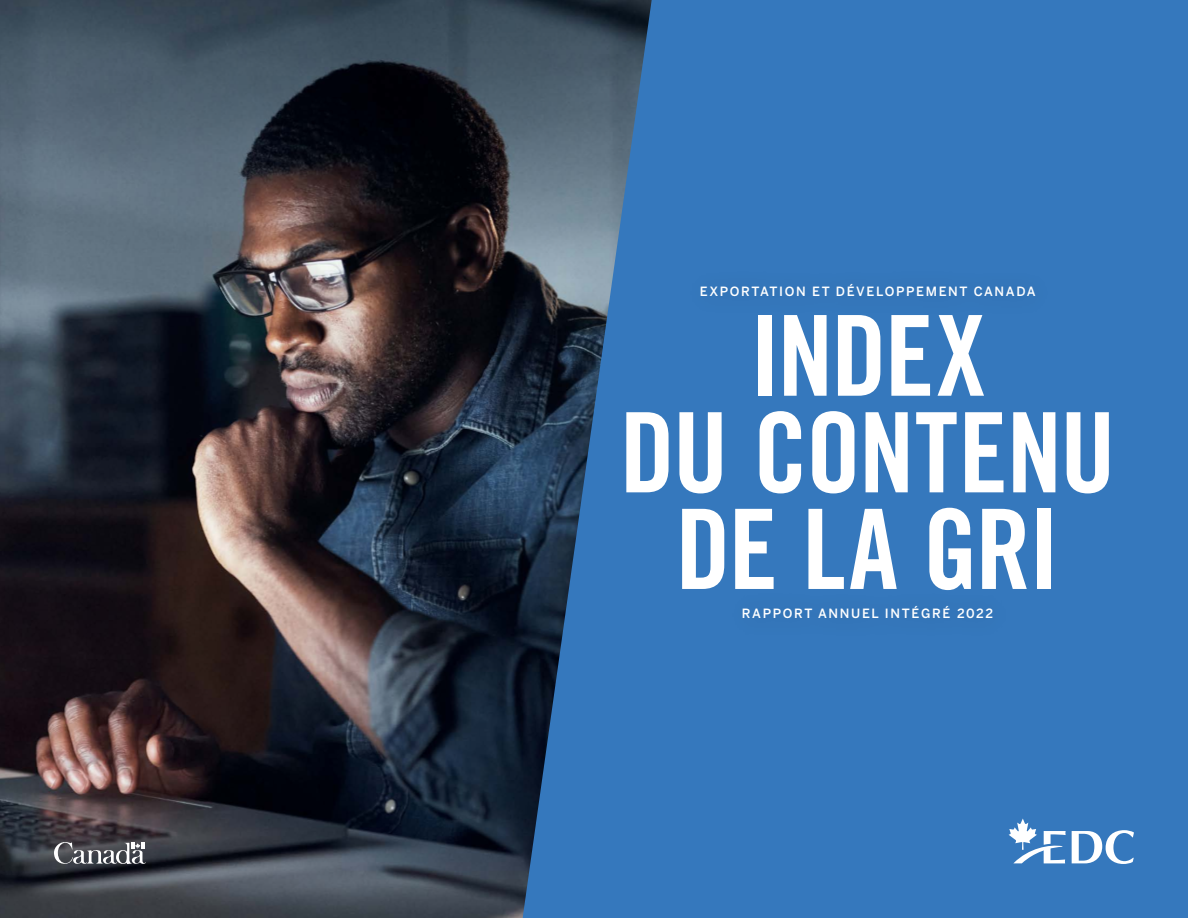
<style>
.page{position:relative;width:1188px;height:918px;background:#3578bd}
.page>*{position:absolute;margin:0;border:0;box-sizing:border-box;transform-origin:0 0}
.Section_Title{font:111.75px "Trade Gothic LT Std Bd Cn 20";letter-spacing:-.02em;color:#fff}
.Section_Title-2{font:111px "Trade Gothic LT Std Bd Cn 20";letter-spacing:-.02em;color:#fff}
.t1{font:500 12.75px "Benton Sans";letter-spacing:.13em;color:#fff}
</style>
<div class="page">
<img style="left:0;top:0;width:652px;height:918px">
<svg style="left:1072px;top:830px;width:62px;height:34px"></svg>
<svg style="left:1009px;top:819px;width:57px;height:44px"></svg>
<svg style="left:54px;top:837px;width:92px;height:31px;background:#636369"></svg>
<p class="t1" style="left:700px;top:283px;width:337px">EXPORTATION ET DÉVELOPPEMENT CANADA</p>
<p class="Section_Title" style="left:750px;top:288px;width:238px">INDEX</p>
<p class="Section_Title-2" style="left:620px;top:385px;width:497px">DU CONTENU</p>
<p class="Section_Title-2" style="left:675px;top:482px;width:386px">DE LA GRI</p>
<p class="t1" style="left:742px;top:606px;width:253px">RAPPORT ANNUEL INTÉGRÉ 2022</p>
</div>
